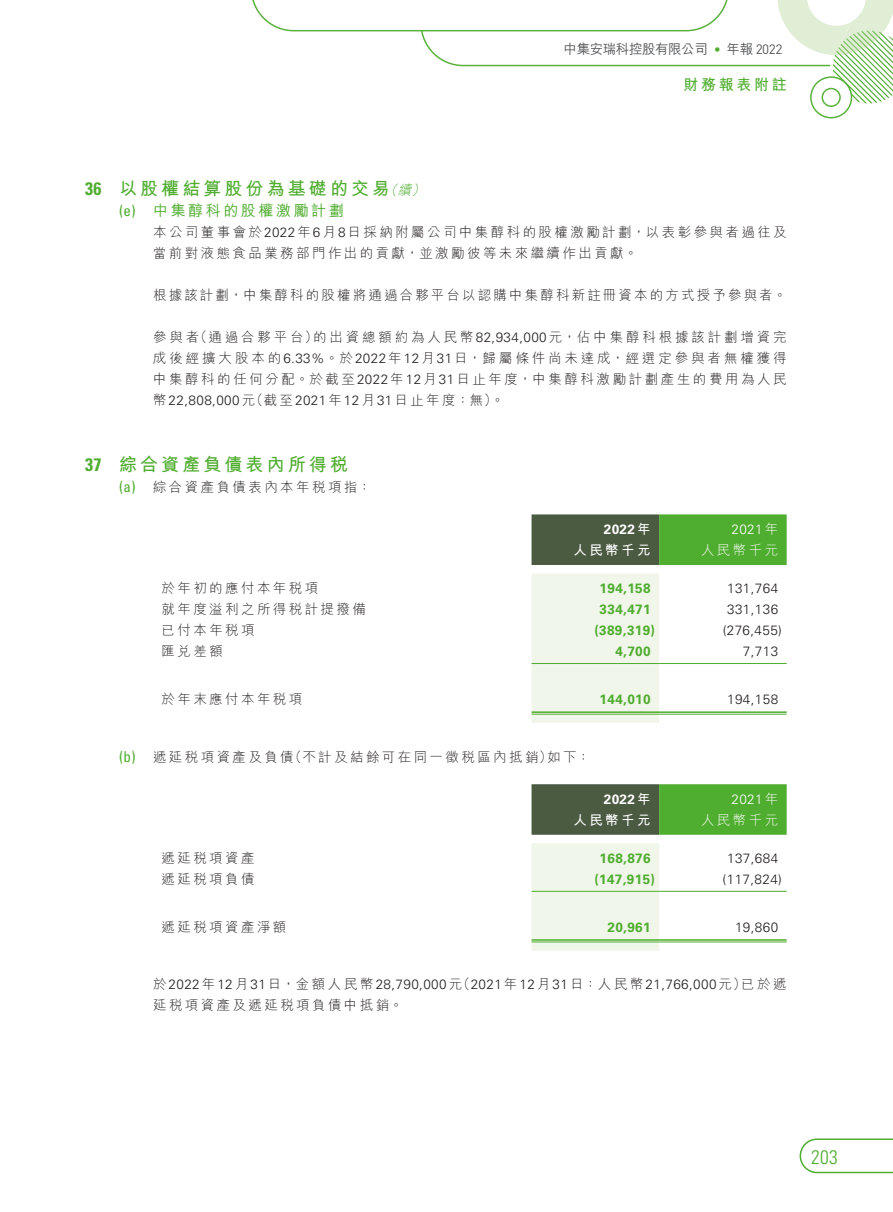
<style>
.page{position:relative;width:893px;height:1212px;background:#fff}
.page>*{position:absolute;margin:0;border:0;box-sizing:border-box;transform-origin:0 0}
.t1{font:300 condensed 19.5px "Univers LT Std";color:#4fad2f}
.t2{font:700 18px "M Hei HK";letter-spacing:.17em;color:#4fad2f}
.t3{font:500 15px "M Hei HK";letter-spacing:.17em;color:#4fad2f}
.t4{font:700 15px "M Hei HK";letter-spacing:.18em;color:#4fad2f}
.t5{font:300 13.5px/21px "M Hei HK";letter-spacing:.18em;color:#231f20}
.t6{font:300 13.5px "Univers LT Std";letter-spacing:.03em;color:#231f20}
.t7{font:700 13.5px "Univers LT Std";letter-spacing:.03em;color:#4fad2f}
.t8{font:300 13.5px "M Hei HK";letter-spacing:.16em;color:#231f20}
.t9{font:500 13.5px "M Hei HK";letter-spacing:-.03em;color:#57585a}
.t10{font:700 13.5px "Univers LT Std";letter-spacing:.03em;color:#fff}
.t11{font:300 13.5px "Univers LT Std";letter-spacing:.03em;color:#fff}
.t12{font:700 13.5px "M Hei HK";letter-spacing:.18em;color:#fff}
.t13{font:300 13.5px "M Hei HK";letter-spacing:.18em;color:#fff}
.s1{font-family:"DIN Pro";font-weight:400;color:#4fad2f}
.s2{font-family:"DIN Pro";font-weight:400}
.s3{font-family:"Univers LT Std";font-stretch:condensed}
.s4{font-weight:300;font-style:italic;font-size:13.5px}
.s5{font-family:"Univers LT Std";font-weight:400;font-stretch:condensed}
.s6{font-family:"Univers LT Std"}
.s7{font-family:"M Hei HK"}
.s8{font-family:"Univers LT Std";font-weight:400;font-stretch:condensed;font-size:15px;color:#4fad2f}
</style>
<div class="page">
<svg style="left:252px;top:0;width:641px;height:118px"></svg>
<svg style="left:799px;top:1138px;width:94px;height:36px"></svg>
<svg style="left:531px;top:514px;width:256px;height:51px;background:#4f853b"></svg>
<div style="left:531px;top:573px;width:128px;height:150px;background:#f1f6ea"></div>
<hr style="left:531px;top:663px;width:128px;height:1px;background:#4fad2f">
<hr style="left:659px;top:663px;width:128px;height:1px;background:#4fad2f">
<hr style="left:531px;top:711px;width:128px;height:2px;background:#4fad2f">
<hr style="left:531px;top:714px;width:128px;height:1px;background:#4fad2f">
<hr style="left:659px;top:711px;width:128px;height:2px;background:#4fad2f">
<hr style="left:659px;top:714px;width:128px;height:1px;background:#4fad2f">
<svg style="left:531px;top:784px;width:256px;height:51px;background:#4f853b"></svg>
<div style="left:531px;top:843px;width:128px;height:108px;background:#f1f6ea"></div>
<hr style="left:531px;top:891px;width:128px;height:1px;background:#4fad2f">
<hr style="left:659px;top:891px;width:128px;height:1px;background:#4fad2f">
<hr style="left:531px;top:939px;width:128px;height:2px;background:#4fad2f">
<hr style="left:531px;top:942px;width:128px;height:1px;background:#4fad2f">
<hr style="left:659px;top:939px;width:128px;height:2px;background:#4fad2f">
<hr style="left:659px;top:942px;width:128px;height:1px;background:#4fad2f">
<p class="t9" style="left:564px;top:39px;width:220px">中集安瑞科控股有限公司 <span class="s1">•</span> 年報 <span class="s2">2022</span></p>
<p class="t4" style="left:683px;top:73px;width:105px">財務報表附註</p>
<h2 class="t2" style="left:85px;top:175px;width:345px"><span class="s3">36</span> 以股權結算股份為基礎的交易<span class="s4">（續）</span></h2>
<p class="t3" style="left:119px;top:199px;width:226px"><span class="s5">(e)</span> 中集醇科的股權激勵計劃</p>
<p class="t5" style="left:153px;top:221px;width:635px">本公司董事會於<span class="s6">2022</span>年<span class="s6">6</span>月<span class="s6">8</span>日採納附屬公司中集醇科的股權激勵計劃，以表彰參與者過往及當前對液態食品業務部門作出的貢獻，並激勵彼等未來繼續作出貢獻。</p>
<p class="t8" style="left:153px;top:288px;width:635px">根據該計劃，中集醇科的股權將通過合夥平台以認購中集醇科新註冊資本的方式授予參與者。</p>
<p class="t5" style="left:153px;top:326px;width:635px;text-align:justify">參與者（通過合夥平台）的出資總額約為人民幣<span class="s6">82,934,000</span>元，佔中集醇科根據該計劃增資完成後經擴大股本的<span class="s6">6.33%</span>。於<span class="s6">2022</span>年<span class="s6">12</span>月<span class="s6">31</span>日，歸屬條件尚未達成，經選定參與者無權獲得中集醇科的任何分配。於截至<span class="s6">2022</span>年<span class="s6">12</span>月<span class="s6">31</span>日止年度，中集醇科激勵計劃產生的費用為人民</p>
<p class="t6" style="left:153px;top:392px;width:353px"><span class="s7">幣</span>22,808,000<span class="s7">元（截至</span>2021<span class="s7">年</span>12<span class="s7">月</span>31<span class="s7">日止年度：無）。</span></p>
<h2 class="t2" style="left:85px;top:451px;width:264px"><span class="s3">37</span> 綜合資產負債表內所得稅</h2>
<p class="t5" style="left:119px;top:476px;width:254px"><span class="s8">(a)</span> 綜合資產負債表內本年稅項指：</p>
<p class="t10" style="left:604px;top:521px;width:48px">2022<span class="s7">年</span></p>
<p class="t11" style="left:731px;top:521px;width:48px">2021<span class="s7">年</span></p>
<p class="t12" style="left:573px;top:540px;width:79px">人民幣千元</p>
<p class="t13" style="left:701px;top:543px;width:79px">人民幣千元</p>
<p class="t5" style="left:162px;top:577px;width:158px">於年初的應付本年稅項</p>
<p class="t7" style="left:600px;top:580px;width:53px">194,158</p>
<p class="t6" style="left:727px;top:580px;width:53px">131,764</p>
<p class="t5" style="left:162px;top:598px;width:206px">就年度溢利之所得稅計提撥備</p>
<p class="t7" style="left:600px;top:601px;width:53px">334,471</p>
<p class="t6" style="left:727px;top:601px;width:53px">331,136</p>
<p class="t5" style="left:162px;top:619px;width:95px">已付本年稅項</p>
<p class="t7" style="left:594px;top:622px;width:62px">(389,319)</p>
<p class="t6" style="left:723px;top:622px;width:61px">(276,455)</p>
<p class="t5" style="left:162px;top:640px;width:63px">匯兌差額</p>
<p class="t7" style="left:615px;top:643px;width:37px">4,700</p>
<p class="t6" style="left:743px;top:643px;width:37px">7,713</p>
<p class="t5" style="left:162px;top:688px;width:142px">於年末應付本年稅項</p>
<p class="t7" style="left:600px;top:691px;width:53px">144,010</p>
<p class="t6" style="left:727px;top:691px;width:53px">194,158</p>
<p class="t5" style="left:119px;top:746px;width:473px"><span class="s8">(b)</span> 遞延稅項資產及負債（不計及結餘可在同一徵稅區內抵銷）如下：</p>
<p class="t10" style="left:604px;top:791px;width:48px">2022<span class="s7">年</span></p>
<p class="t11" style="left:731px;top:790px;width:48px">2021<span class="s7">年</span></p>
<p class="t12" style="left:573px;top:810px;width:79px">人民幣千元</p>
<p class="t13" style="left:701px;top:813px;width:79px">人民幣千元</p>
<p class="t5" style="left:162px;top:847px;width:95px">遞延稅項資產</p>
<p class="t7" style="left:600px;top:850px;width:53px">168,876</p>
<p class="t6" style="left:727px;top:850px;width:53px">137,684</p>
<p class="t5" style="left:162px;top:868px;width:95px">遞延稅項負債</p>
<p class="t7" style="left:594px;top:871px;width:62px">(147,915)</p>
<p class="t6" style="left:723px;top:871px;width:61px">(117,824)</p>
<p class="t5" style="left:162px;top:916px;width:126px">遞延稅項資產淨額</p>
<p class="t7" style="left:607px;top:919px;width:45px">20,961</p>
<p class="t6" style="left:735px;top:919px;width:45px">19,860</p>
<p class="t6" style="left:153px;top:976px;width:635px"><span class="s7">於</span>2022<span class="s7">年</span>12<span class="s7">月</span>31<span class="s7">日，金額人民幣</span>28,790,000<span class="s7">元（</span>2021<span class="s7">年</span>12<span class="s7">月</span>31<span class="s7">日：人民幣</span>21,766,000<span class="s7">元）已於遞</span></p>
<p class="t5" style="left:153px;top:995px;width:252px">延稅項資產及遞延稅項負債中抵銷。</p>
<h1 class="t1" style="left:811px;top:1146px;width:28px">203</h1>
</div>
